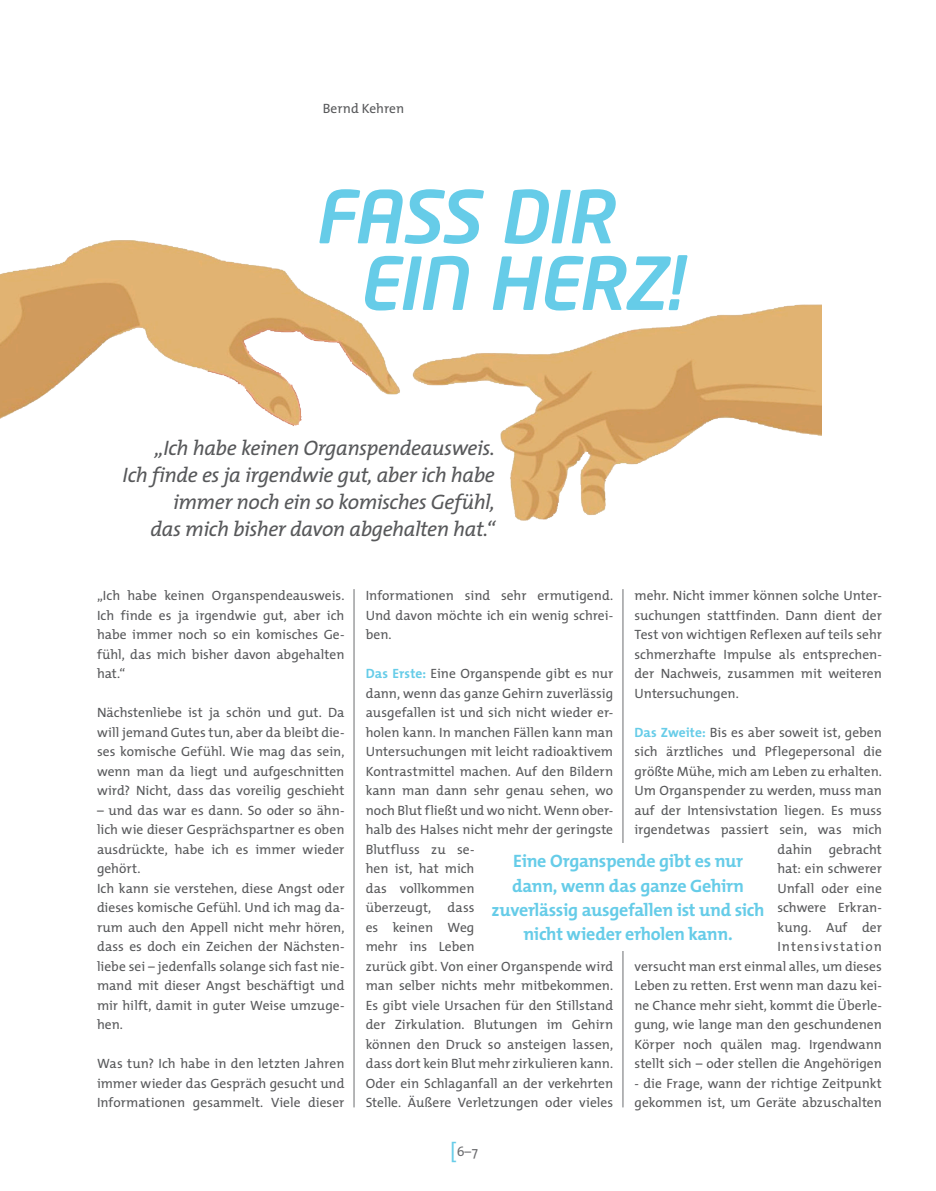
<style>
.page{position:relative;width:936px;height:1191px;background:#fff}
.page>*{position:absolute;margin:0;border:0;box-sizing:border-box;transform-origin:0 0}
.Interview_Fragen{font:italic 500 72px "Neo Tech Pro";letter-spacing:-.02em;color:#66cce8}
.Interview_Fragen-2{font:italic 21px/27px "The Mix";letter-spacing:-.02em;color:#57585a;text-align:right}
.Interview_Fragen-3{font:700 18px/24px "The Mix";letter-spacing:-.02em;color:#66cce8;text-align:center}
.Interview_Fragen-4{font:13.5px/19.5px "The Mix";color:#57585a;text-align:justify}
.t1{font:13.5px "The Mix";color:#6c6d70}
.s1{font-weight:700;color:#66cce8}
.s2{font-size:21px;color:#66cce8}
</style>
<div class="page">
<hr style="left:622px;top:589px;width:1px;height:518px;background:#6c6d70">
<hr style="left:354px;top:589px;width:1px;height:518px;background:#6c6d70">
<div style="left:474px;top:843px;width:303px;height:107px;background:#fff"></div>
<img style="left:0;top:241px;width:821px;height:279px">
<p class="Interview_Fragen-4" style="left:323px;top:98px;width:83px">Bernd Kehren</p>
<p class="Interview_Fragen" style="left:314px;top:171px;width:301px">FASS DIR</p>
<p class="Interview_Fragen" style="left:357px;top:238px;width:326px">EIN HERZ!</p>
<p class="Interview_Fragen-2" style="left:123px;top:434px;width:374px">„Ich habe keinen Organspendeausweis.<br>Ich finde es ja irgendwie gut, aber ich habe immer noch ein so komisches Gefühl,<br>das mich bisher davon abgehalten hat.“</p>
<p class="Interview_Fragen-4" style="left:97px;top:585px;width:249px">„Ich habe keinen Organspendeausweis.<br>Ich finde es ja irgendwie gut, aber ich habe immer noch so ein komisches Ge&shy;fühl, das mich bisher davon abgehalten hat.“</p>
<p class="Interview_Fragen-4" style="left:97px;top:702px;width:249px">Nächstenliebe ist ja schön und gut. Da will jemand Gutes tun, aber da bleibt die&shy;ses komische Gefühl. Wie mag das sein, wenn man da liegt und aufgeschnitten wird? Nicht, dass das voreilig geschieht</p>
<p class="Interview_Fragen-4" style="left:97px;top:800px;width:249px">– und das war es dann. So oder so ähn&shy;lich wie dieser Gesprächspartner es oben ausdrückte, habe ich es immer wieder gehört.</p>
<p class="Interview_Fragen-4" style="left:97px;top:878px;width:249px">Ich kann sie verstehen, diese Angst oder dieses komische Gefühl. Und ich mag da&shy;rum auch den Appell nicht mehr hören, dass es doch ein Zeichen der Nächsten&shy;liebe sei – jedenfalls solange sich fast nie&shy;mand mit dieser Angst beschäftigt und mir hilft, damit in guter Weise umzuge&shy;hen.</p>
<p class="Interview_Fragen-4" style="left:97px;top:1053px;width:249px">Was tun? Ich habe in den letzten Jahren immer wieder das Gespräch gesucht und Informationen gesammelt. Viele dieser</p>
<p class="Interview_Fragen-4" style="left:366px;top:585px;width:249px">Informationen sind sehr ermutigend.<br>Und davon möchte ich ein wenig schrei&shy;ben.</p>
<p class="Interview_Fragen-4" style="left:366px;top:663px;width:249px;text-align:left"><span class="s1">Das Erste:</span> Eine Organspende gibt es nur dann, wenn das ganze Gehirn zuverlässig ausgefallen ist und sich nicht wieder er&shy;holen kann. In manchen Fällen kann man Untersuchungen mit leicht radioaktivem Kontrastmittel machen. Auf den Bildern kann man dann sehr genau sehen, wo noch Blut fließt und wo nicht. Wenn ober&shy;halb des Halses nicht mehr der geringste Blutfluss zu se-<br>hen ist, hat mich<br>das vollkommen<br>überzeugt, dass<br>es keinen Weg<br>mehr ins Leben<br>zurück gibt. Von einer Organspende wird man selber nichts mehr mitbekommen.<br>Es gibt viele Ursachen für den Stillstand der Zirkulation. Blutungen im Gehirn können den Druck so ansteigen lassen, dass dort kein Blut mehr zirkulieren kann.<br>Oder ein Schlaganfall an der verkehrten Stelle. Äußere Verletzungen oder vieles</p>
<p class="Interview_Fragen-4" style="left:634px;top:585px;width:249px">mehr. Nicht immer können solche Unter&shy;suchungen stattfinden. Dann dient der Test von wichtigen Reflexen auf teils sehr schmerzhafte Impulse als entsprechen&shy;der Nachweis, zusammen mit weiteren Untersuchungen.</p>
<p class="Interview_Fragen-4" style="left:634px;top:722px;width:249px;text-align:right"><span class="s1">Das Zweite:</span> Bis es aber soweit ist, geben sich ärztliches und Pflegepersonal die größte Mühe, mich am Leben zu erhalten.<br>Um Organspender zu werden, muss man auf der Intensivstation liegen. Es muss irgendetwas passiert sein, was mich dahin gebracht<br>hat: ein schwerer<br>Unfall oder eine<br>schwere Erkran-<br>kung. Auf der<br>Intensivstation<br>versucht man erst einmal alles, um dieses<br>Leben zu retten. Erst wenn man dazu kei&shy;ne Chance mehr sieht, kommt die Überle&shy;gung, wie lange man den geschundenen<br>Körper noch quälen mag. Irgendwann stellt sich – oder stellen die Angehörigen</p>
<p class="Interview_Fragen-4" style="left:634px;top:1073px;width:249px">- die Frage, wann der richtige Zeitpunkt gekommen ist, um Geräte abzuschalten</p>
<p class="Interview_Fragen-3" style="left:491px;top:849px;width:274px">Eine Organspende gibt es nur dann, wenn das ganze Gehirn zuverlässig ausgefallen ist und sich nicht wieder erholen kann.</p>
<p class="t1" style="left:450px;top:1139px;width:29px"><span class="s2">[</span>6–7</p>
</div>
